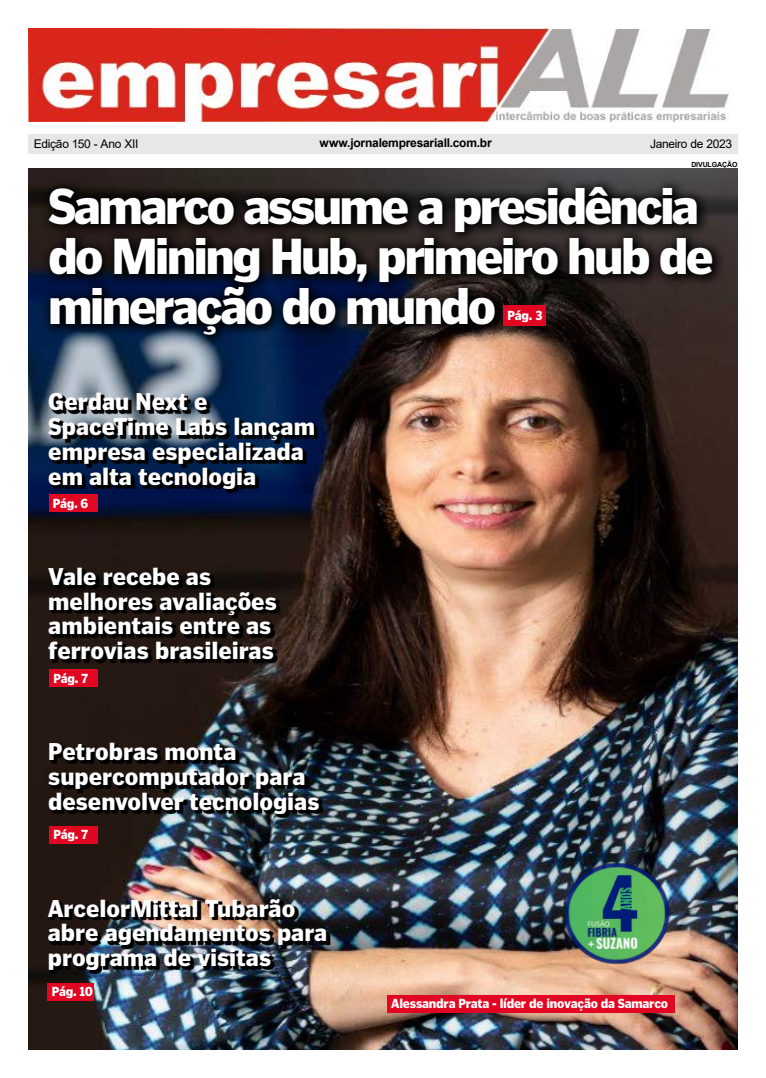
<style>
.page{position:relative;width:766px;height:1078px;background:#fff}
.page>*{position:absolute;margin:0;border:0;box-sizing:border-box;transform-origin:0 0}
.t1{font:900 50px/50px "Poynter Gothic Text";letter-spacing:-.055em;color:#fff;scale:.95 1}
.t2{font:900 24px/24.7px "Poynter Gothic Text";color:#fff;scale:.95 1}
.t3{font:900 13px "Poynter Gothic Text";letter-spacing:-.02em;color:#fff;scale:.93 1}
.t4{font:700 12px "Arial";letter-spacing:-.02em;color:#000}
.t5{font:12px "Arial";letter-spacing:-.025em;color:#000}
.t6{font:700 12px "Poynter Gothic Text";letter-spacing:-.005em;color:#000}
.t7{font:700 7px "Arial";letter-spacing:-.015em;color:#000}
.s1{font-family:"Poynter Gothic Text"}
</style>
<div class="page">
<img style="left:28px;top:169px;width:709px;height:880px">
<div style="left:28px;top:134px;width:709px;height:19px;background:#e5e7e8"></div>
<svg style="left:50px;top:394px;width:267px;height:99px;background:#15253c"></svg>
<div style="left:49px;top:494px;width:48px;height:18px;background:#e10621"></div>
<svg style="left:50px;top:569px;width:230px;height:94px;background:#120c09"></svg>
<div style="left:49px;top:669px;width:49px;height:18px;background:#e10621"></div>
<img style="left:49px;top:900px;width:281px;height:74px">
<div style="left:48px;top:982px;width:46px;height:18px;background:#e10621"></div>
<svg style="left:39px;top:176px;width:687px;height:172px;background:#18171b"></svg>
<div style="left:503px;top:305px;width:43px;height:20px;background:#e10621"></div>
<img style="left:28px;top:28px;width:701px;height:94px">
<img style="left:564px;top:862px;width:106px;height:107px">
<img style="left:50px;top:744px;width:273px;height:73px">
<div style="left:49px;top:825px;width:49px;height:18px;background:#e10621"></div>
<div style="left:387px;top:994px;width:288px;height:18px;background:#e10621"></div>
<p class="t5" style="left:34px;top:135px;width:106px">Edição 150 - Ano XII</p>
<p class="t4" style="left:308px;top:135px;width:185px"><span class="s1">w</span>www.jornalempresariall.com.br</p>
<p class="t6" style="left:338px;top:137px;width:149px">.jornalempresariall.com.br</p>
<p class="t5" style="left:649px;top:135px;width:84px">Janeiro de 2023</p>
<p class="t7" style="left:691px;top:159px;width:48px">DIVULGAÇÃO</p>
<h1 class="t1" style="left:48px;top:181px;width:701px">Samarco assume a presidência do Mining Hub, primeiro hub de mineração do mundo</h1>
<p class="t3" style="left:507px;top:307px;width:39px">Pág. 3</p>
<p class="t2" style="left:48px;top:389px;width:282px">Gerdau Next e<br>SpaceTime Labs lançam empresa especializada em alta tecnologia</p>
<p class="t3" style="left:53px;top:495px;width:40px">Pág. 6</p>
<p class="t2" style="left:48px;top:564px;width:242px">Vale recebe as melhores avaliações ambientais entre as ferrovias brasileiras</p>
<p class="t3" style="left:53px;top:670px;width:39px">Pág. 7</p>
<p class="t2" style="left:48px;top:739px;width:287px">Petrobras monta supercomputador para desenvolver tecnologias</p>
<p class="t3" style="left:53px;top:827px;width:39px">Pág. 7</p>
<p class="t2" style="left:48px;top:895px;width:296px">ArcelorMittal Tubarão abre agendamentos para programa de visitas</p>
<p class="t3" style="left:52px;top:984px;width:46px">Pág. 10</p>
<p class="t3" style="left:391px;top:996px;width:299px">Alessandra Prata - líder de inovação da Samarco</p>
</div>
